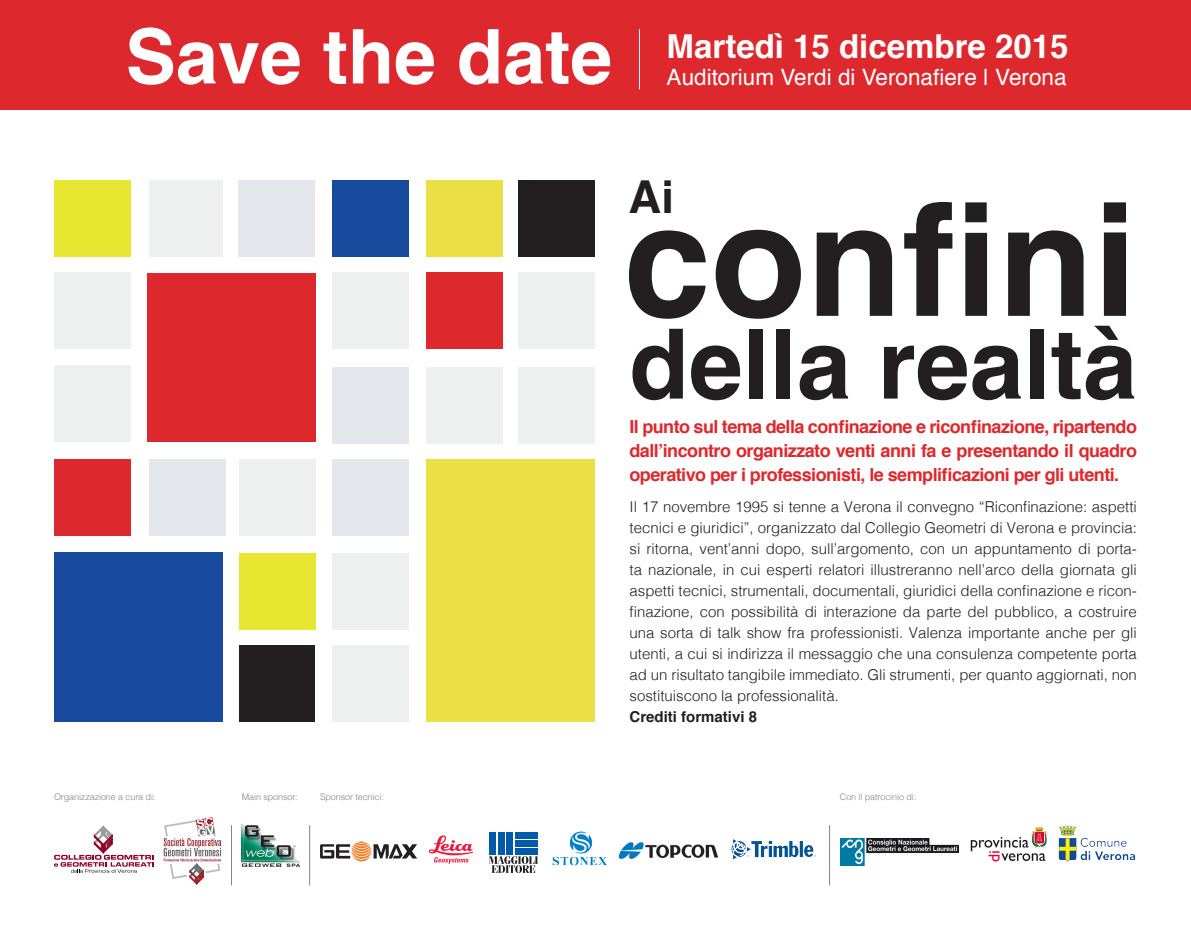
<style>
.page{position:relative;width:1191px;height:936px;background:#fff}
.page>*{position:absolute;margin:0;border:0;box-sizing:border-box;transform-origin:0 0}
.t1{font:700 156.6px "Helvetica";color:#231f20}
.t2{font:700 97.05px "Helvetica";color:#231f20}
.t3{font:700 75.45px "Helvetica";color:#fff}
.t4{font:700 45.3px "Helvetica";color:#231f20}
.t5{font:700 33px "Helvetica";color:#fff}
.t6{font:22.5px "Helvetica";color:#fff}
.t7{font:700 18px/24px "Helvetica";letter-spacing:-.03em;color:#dd282d;text-align:justify}
.t8{font:300 15px/21px "Helvetica";color:#231f20;text-align:justify}
.t9{font:700 15px "Helvetica";color:#231f20}
.t10{font:300 9px "Helvetica";letter-spacing:-.01em;color:#808285}
</style>
<div class="page">
<div style="left:54px;top:181px;width:76px;height:76px;background:#e7e630"></div>
<div style="left:149px;top:181px;width:74px;height:76px;background:#edf0ef"></div>
<div style="left:54px;top:272px;width:76px;height:77px;background:#edf0ef"></div>
<div style="left:54px;top:365px;width:76px;height:76px;background:#edf0ef"></div>
<div style="left:54px;top:459px;width:76px;height:76px;background:#dd282d"></div>
<div style="left:149px;top:459px;width:76px;height:76px;background:#e4e8ed"></div>
<div style="left:239px;top:459px;width:77px;height:76px;background:#edf0ef"></div>
<div style="left:147px;top:272px;width:169px;height:169px;background:#dd282d"></div>
<div style="left:54px;top:553px;width:169px;height:168px;background:#174a9d"></div>
<div style="left:239px;top:181px;width:76px;height:76px;background:#e4e8ed"></div>
<div style="left:333px;top:181px;width:76px;height:76px;background:#174a9d"></div>
<div style="left:333px;top:272px;width:76px;height:77px;background:#edf0ef"></div>
<div style="left:426px;top:181px;width:76px;height:76px;background:#eae045"></div>
<div style="left:426px;top:272px;width:76px;height:77px;background:#dd282d"></div>
<div style="left:333px;top:367px;width:76px;height:76px;background:#e4e8ed"></div>
<div style="left:426px;top:367px;width:76px;height:76px;background:#edf0ef"></div>
<div style="left:519px;top:367px;width:76px;height:76px;background:#edf0ef"></div>
<div style="left:333px;top:459px;width:76px;height:76px;background:#e4e8ed"></div>
<div style="left:239px;top:553px;width:77px;height:76px;background:#e7e630"></div>
<div style="left:333px;top:553px;width:76px;height:76px;background:#edf0ef"></div>
<div style="left:239px;top:645px;width:76px;height:76px;background:#231f20"></div>
<div style="left:333px;top:645px;width:76px;height:76px;background:#edf0ef"></div>
<div style="left:426px;top:459px;width:169px;height:262px;background:#eae045"></div>
<div style="left:519px;top:181px;width:76px;height:76px;background:#231f20"></div>
<div style="left:519px;top:272px;width:76px;height:76px;background:#edf0ef"></div>
<svg style="left:54px;top:826px;width:100px;height:46px"></svg>
<svg style="left:164px;top:817px;width:57px;height:66px"></svg>
<div style="left:0;top:0;width:1191px;height:109px;background:#dd282d"></div>
<hr style="left:639px;top:29px;width:1px;height:60px;background:#fff">
<img style="left:970px;top:826px;width:77px;height:36px">
<img style="left:1058px;top:825px;width:78px;height:37px">
<hr style="left:829px;top:825px;width:1px;height:60px;background:#808285">
<svg style="left:840px;top:844px;width:119px;height:22px"></svg>
<img style="left:840px;top:838px;width:118px;height:27px">
<hr style="left:231px;top:825px;width:1px;height:60px;background:#808285">
<hr style="left:309px;top:825px;width:1px;height:60px;background:#808285">
<img style="left:552px;top:831px;width:55px;height:34px">
<img style="left:242px;top:824px;width:57px;height:42px">
<img style="left:618px;top:842px;width:101px;height:18px">
<svg style="left:320px;top:841px;width:97px;height:20px"></svg>
<img style="left:731px;top:839px;width:85px;height:21px">
<svg style="left:429px;top:835px;width:44px;height:28px"></svg>
<svg style="left:489px;top:832px;width:49px;height:42px"></svg>
<svg style="left:489px;top:856px;width:49px;height:17px"></svg>
<div style="left:515px;top:848px;width:22px;height:6px;background:#015aaa"></div>
<div style="left:515px;top:840px;width:22px;height:6px;background:#015aaa"></div>
<div style="left:515px;top:831px;width:22px;height:7px;background:#015aaa"></div>
<div style="left:506px;top:831px;width:7px;height:23px;background:#015aaa"></div>
<div style="left:498px;top:831px;width:6px;height:23px;background:#015aaa"></div>
<div style="left:489px;top:831px;width:7px;height:23px;background:#015aaa"></div>
<p class="t3" style="left:125px;top:-4px;width:488px">Save the date</p>
<p class="t5" style="left:666px;top:20px;width:403px">Martedì 15 dicembre 2015</p>
<p class="t6" style="left:666px;top:60px;width:401px">Auditorium Verdi di Veronafiere | Verona</p>
<p class="t10" style="left:54px;top:789px;width:103px">Organizzazione a cura di:</p>
<p class="t10" style="left:242px;top:789px;width:57px">Main sponsor:</p>
<p class="t10" style="left:320px;top:789px;width:65px">Sponsor tecnici:</p>
<p class="t4" style="left:628px;top:160px;width:47px">Ai</p>
<p class="t1" style="left:623px;top:134px;width:515px">confini</p>
<p class="t2" style="left:629px;top:286px;width:509px">della realtà</p>
<p class="t7" style="left:629px;top:414px;width:509px">Il punto sul tema della confinazione e riconfinazione, ripartendo dall’incontro organizzato venti anni fa e presentando il quadro operativo per i professionisti, le semplificazioni per gli utenti.</p>
<p class="t8" style="left:629px;top:495px;width:509px">Il 17 novembre 1995 si tenne a Verona il convegno “Riconfinazione: aspetti tecnici e giuridici”, organizzato dal Collegio Geometri di Verona e provincia: si ritorna, vent’anni dopo, sull’argomento, con un appuntamento di porta&shy;ta nazionale, in cui esperti relatori illustreranno nell’arco della giornata gli aspetti tecnici, strumentali, documentali, giuridici della confinazione e ricon&shy;finazione, con possibilità di interazione da parte del pubblico, a costruire una sorta di talk show fra professionisti. Valenza importante anche per gli utenti, a cui si indirizza il messaggio che una consulenza competente porta ad un risultato tangibile immediato. Gli strumenti, per quanto aggiornati, non sostituiscono la professionalità.</p>
<p class="t9" style="left:629px;top:704px;width:129px">Crediti formativi 8</p>
<p class="t10" style="left:840px;top:789px;width:78px">Con il patrocinio di:</p>
</div>
